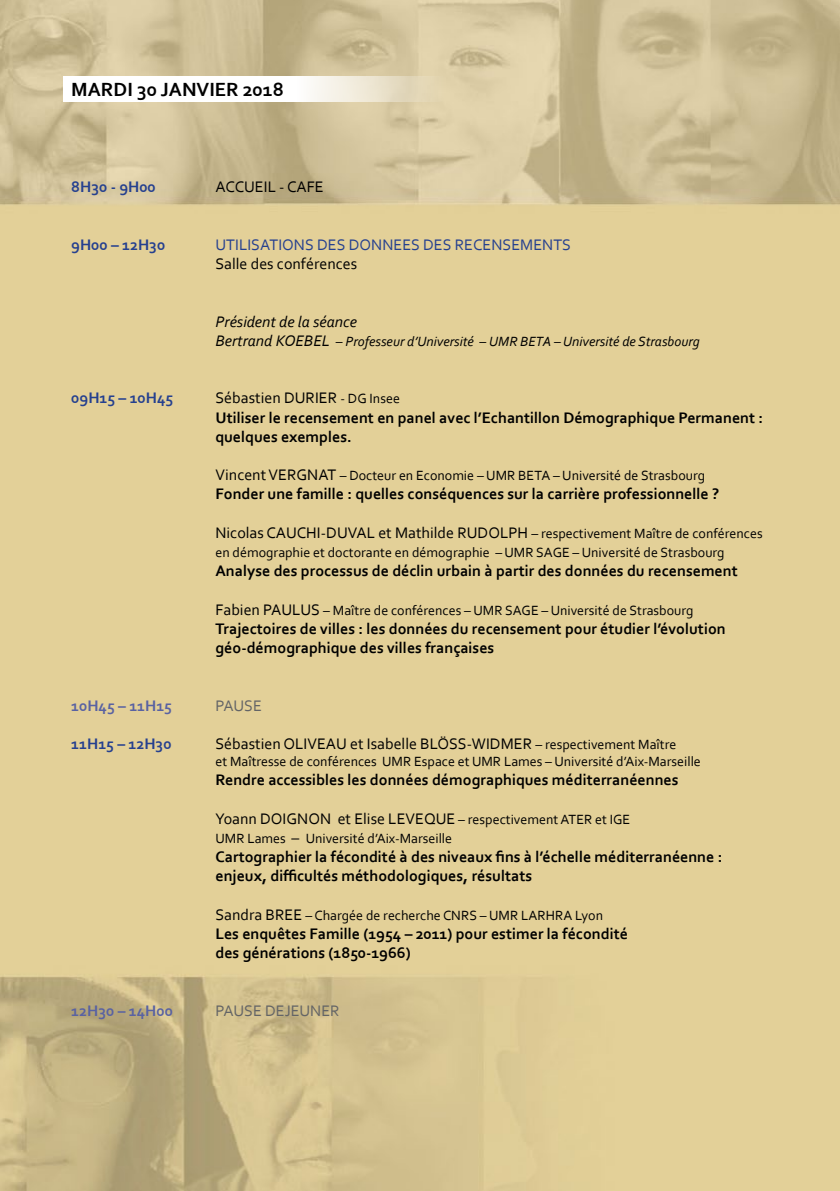
<style>
.page{position:relative;width:840px;height:1191px;background:#fff}
.page>*{position:absolute;margin:0;border:0;box-sizing:border-box;transform-origin:0 0}
.t1{font:700 20px "Corbel";color:#000}
.t2{font:700 16px/19.2px "Corbel";color:#000}
.t3{font:16px "Corbel";color:#000}
.t4{font:700 16px "Corbel";color:#25408f}
.t5{font:16px "Corbel";color:#25408f}
.t6{font:700 16px "Corbel";color:#5962a2}
.t7{font:italic 16px "Corbel";color:#000}
.t8{font:16px "Corbel";color:#636466}
.t9{font:14px "Corbel";color:#000}
.t10{font:italic 14px "Corbel";color:#000}
.s1{font-size:16px}
.s2{font-style:normal}
.s3{font-weight:400}
.s4{font-weight:400;font-size:14px}
.s5{font-size:14px}
</style>
<div class="page">
<img style="left:0;top:0;width:839px;height:1191px">
<svg style="left:63px;top:77px;width:390px;height:25px"></svg>
<p class="t1" style="left:71px;top:77px;width:214px">MARDI 30 JANVIER 2018</p>
<p class="t4" style="left:71px;top:177px;width:86px">8H30 - 9H00</p>
<p class="t3" style="left:215px;top:177px;width:110px">ACCUEIL - CAFE</p>
<p class="t4" style="left:71px;top:234px;width:95px">9H00 – 12H30</p>
<p class="t5" style="left:215px;top:234px;width:357px">UTILISATIONS DES DONNEES DES RECENSEMENTS</p>
<p class="t3" style="left:215px;top:254px;width:143px">Salle des conférences</p>
<p class="t7" style="left:215px;top:311px;width:143px">Président de la séance</p>
<p class="t10" style="left:215px;top:332px;width:485px"><span class="s1">Bertrand KOEBEL</span> – Professeur d’Université <span class="s2">–</span> UMR BETA – Université de Strasbourg</p>
<p class="t4" style="left:71px;top:388px;width:103px">09H15 – 10H45</p>
<p class="t2" style="left:215px;top:388px;width:549px"><span class="s3">Sébastien DURIER</span> <span class="s4">- DG Insee<br></span>Utiliser le recensement en panel avec l’Echantillon Démographique Permanent : quelques exemples.</p>
<p class="t9" style="left:215px;top:467px;width:491px"><span class="s1">Vincent VERGNAT</span> – Docteur en Economie – UMR BETA – Université de Strasbourg</p>
<p class="t2" style="left:215px;top:484px;width:505px">Fonder une famille : quelles conséquences sur la carrière professionnelle ?</p>
<p class="t3" style="left:215px;top:522px;width:548px">Nicolas CAUCHI-DUVAL et Mathilde RUDOLPH <span class="s5">– respectivement Maître de conférences</span></p>
<p class="t9" style="left:215px;top:544px;width:510px">en démographie et doctorante en démographie – UMR SAGE – Université de Strasbourg</p>
<p class="t2" style="left:215px;top:561px;width:523px">Analyse des processus de déclin urbain à partir des données du recensement</p>
<p class="t9" style="left:215px;top:601px;width:479px"><span class="s1">Fabien PAULUS</span> – Maître de conférences – UMR SAGE – Université de Strasbourg</p>
<p class="t2" style="left:215px;top:618px;width:511px">Trajectoires de villes : les données du recensement pour étudier l’évolution géo-démographique des villes françaises</p>
<p class="t6" style="left:71px;top:695px;width:102px">10H45 – 11H15</p>
<p class="t8" style="left:215px;top:695px;width:48px">PAUSE</p>
<p class="t4" style="left:71px;top:734px;width:102px">11H15 – 12H30</p>
<p class="t3" style="left:215px;top:734px;width:462px">Sébastien OLIVEAU et Isabelle BLÖSS-WIDMER <span class="s5">– respectivement Maître</span></p>
<p class="t9" style="left:215px;top:752px;width:486px">et Maîtresse de conférences UMR Espace et UMR Lames – Université d’Aix-Marseille</p>
<p class="t2" style="left:215px;top:770px;width:464px">Rendre accessibles les données démographiques méditerranéennes</p>
<p class="t3" style="left:215px;top:808px;width:416px">Yoann DOIGNON et Elise LEVEQUE <span class="s5">– respectivement ATER et IGE</span></p>
<p class="t9" style="left:215px;top:829px;width:238px">UMR Lames <span class="s1">–</span> Université d’Aix-Marseille</p>
<p class="t2" style="left:215px;top:846px;width:508px">Cartographier la fécondité à des niveaux fins à l’échelle méditerranéenne : enjeux, difficultés méthodologiques, résultats</p>
<p class="t9" style="left:215px;top:906px;width:389px"><span class="s1">Sandra BREE</span> – Chargée de recherche CNRS – UMR LARHRA Lyon</p>
<p class="t2" style="left:215px;top:923px;width:414px">Les enquêtes Famille (1954 – 2011) pour estimer la fécondité des générations (1850-1966)</p>
<p class="t6" style="left:71px;top:1000px;width:103px">12H30 – 14H00</p>
<p class="t8" style="left:215px;top:1000px;width:126px">PAUSE DEJEUNER</p>
</div>
